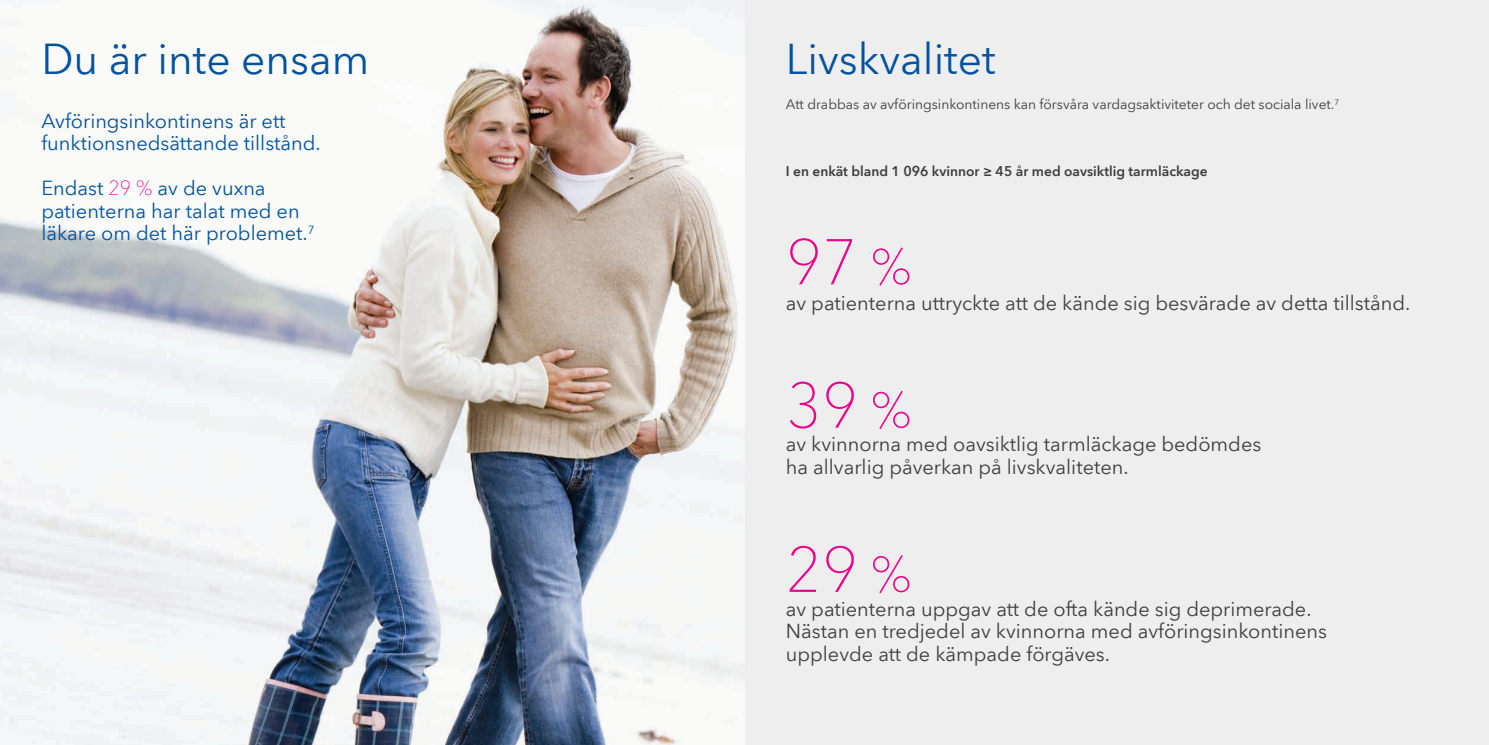
<style>
.page{position:relative;width:1489px;height:745px;background:#fff}
.page>*{position:absolute;margin:0;border:0;box-sizing:border-box;transform-origin:0 0}
.t1{font:100 63.75px "Avenir Next World";color:#ed028c}
.t2{font:42.5px "Avenir Next World";color:#0152a1}
.t3{font:20px/22.5px "Avenir Next World";color:#3e3e3f}
.t4{font:20px/22.5px "Avenir Next World";color:#0152a1}
.t5{font:13.75px "Avenir Next World";color:#3e3e3f}
.t6{font:600 13.75px "Avenir Next World";color:#3e3e3f}
.s1{font-weight:100;color:#ed028c}
.s2{font-size:50px}
</style>
<div class="page">
<div style="left:744px;top:0;width:744px;height:744px;background:#eeeeef"></div>
<img style="left:0;top:0;width:744px;height:744px">
<h2 class="t2" style="left:41px;top:25px;width:329px">Du är inte ensam</h2>
<p class="t4" style="left:41px;top:110px;width:281px">Avföringsinkontinens är ett funktionsnedsättande tillstånd.</p>
<p class="t4" style="left:41px;top:177px;width:275px">Endast <span class="s1">29 %</span> av de vuxna patienterna har talat med en läkare om det här problemet.<sup>7</sup></p>
<h2 class="t2" style="left:785px;top:25px;width:211px">Livskvalitet</h2>
<p class="t5" style="left:785px;top:93px;width:554px">Att drabbas av avföringsinkontinens kan försvåra vardagsaktiviteter och det sociala livet.<sup>7</sup></p>
<p class="t6" style="left:785px;top:163px;width:423px">I en enkät bland 1 096 kvinnor ≥ 45 år med oavsiktlig tarmläckage</p>
<h1 class="t1" style="left:785px;top:211px;width:127px">97 <span class="s2">%</span></h1>
<p class="t3" style="left:785px;top:291px;width:626px">av patienterna uttryckte att de kände sig besvärade av detta tillstånd.</p>
<h1 class="t1" style="left:785px;top:354px;width:127px">39 <span class="s2">%</span></h1>
<p class="t3" style="left:785px;top:433px;width:477px">av kvinnorna med oavsiktlig tarmläckage bedömdes ha allvarlig påverkan på livskvaliteten.</p>
<h1 class="t1" style="left:785px;top:518px;width:127px">29 <span class="s2">%</span></h1>
<p class="t3" style="left:785px;top:597px;width:542px">av patienterna uppgav att de ofta kände sig deprimerade.<br>Nästan en tredjedel av kvinnorna med avföringsinkontinens upplevde att de kämpade förgäves.</p>
</div>
